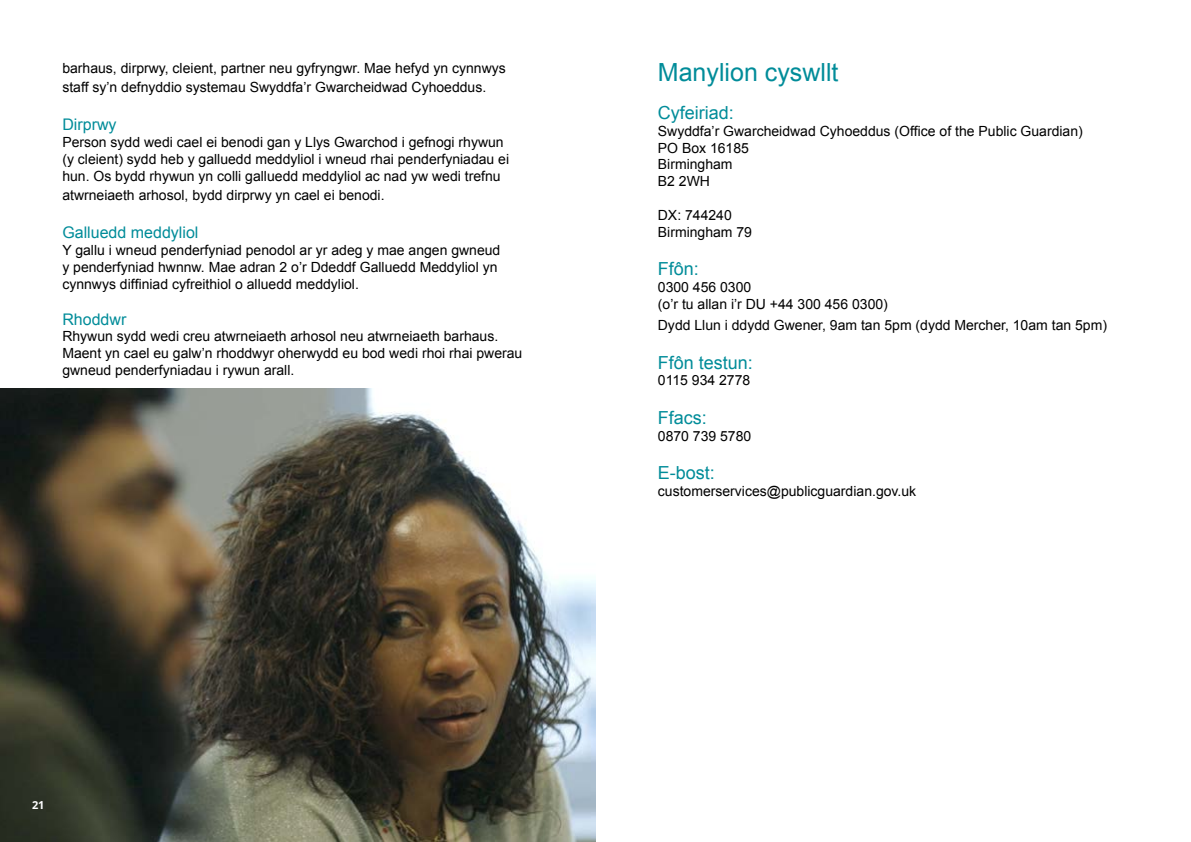
<style>
.page{position:relative;width:1191px;height:842px;background:#fff}
.page>*{position:absolute;margin:0;border:0;box-sizing:border-box;transform-origin:0 0}
.t1{font:25px "Arial";color:#008c99}
.t2{font:18px "Arial";color:#008c99}
.t3{font:16px "Arial";color:#008c99}
.t4{font:14px/16.8px "Arial";color:#000}
.t5{font:700 11px "Open Sans";color:#fff}
</style>
<div class="page">
<img style="left:0;top:388px;width:595px;height:454px">
<p class="t4" style="left:62px;top:58px;width:445px;line-height:19.2px">barhaus, dirprwy, cleient, partner neu gyfryngwr. Mae hefyd yn cynnwys staff sy’n defnyddio systemau Swyddfa’r Gwarcheidwad Cyhoeddus.</p>
<p class="t3" style="left:62px;top:114px;width:56px">Dirprwy</p>
<p class="t4" style="left:62px;top:134px;width:448px">Person sydd wedi cael ei benodi gan y Llys Gwarchod i gefnogi rhywun (y cleient) sydd heb y galluedd meddyliol i wneud rhai penderfyniadau ei hun. Os bydd rhywun yn colli galluedd meddyliol ac nad yw wedi trefnu</p>
<p class="t4" style="left:62px;top:187px;width:324px">atwrneiaeth arhosol, bydd dirprwy yn cael ei benodi.</p>
<p class="t3" style="left:62px;top:222px;width:138px">Galluedd meddyliol</p>
<p class="t4" style="left:62px;top:242px;width:439px">Y gallu i wneud penderfyniad penodol ar yr adeg y mae angen gwneud y penderfyniad hwnnw. Mae adran 2 o’r Ddeddf Galluedd Meddyliol yn cynnwys diffiniad cyfreithiol o alluedd meddyliol.</p>
<p class="t3" style="left:62px;top:308px;width:66px">Rhoddwr</p>
<p class="t4" style="left:62px;top:328px;width:461px">Rhywun sydd wedi creu atwrneiaeth arhosol neu atwrneiaeth barhaus.<br>Maent yn cael eu galw’n rhoddwyr oherwydd eu bod wedi rhoi rhai pwerau gwneud penderfyniadau i rywun arall.</p>
<p class="t5" style="left:32px;top:797px;width:14px">21</p>
<h1 class="t1" style="left:658px;top:55px;width:182px">Manylion cyswllt</h1>
<p class="t2" style="left:658px;top:101px;width:78px">Cyfeiriad:</p>
<p class="t4" style="left:658px;top:123px;width:426px">Swyddfa’r Gwarcheidwad Cyhoeddus (Office of the Public Guardian)<br>PO Box 16185<br>Birmingham<br>B2 2WH</p>
<p class="t4" style="left:658px;top:207px;width:96px">DX: 744240<br>Birmingham 79</p>
<p class="t2" style="left:658px;top:257px;width:43px">Ffôn:</p>
<p class="t4" style="left:658px;top:279px;width:231px">0300 456 0300<br>(o’r tu allan i’r DU +44 300 456 0300)</p>
<p class="t4" style="left:658px;top:317px;width:451px">Dydd Llun i ddydd Gwener, 9am tan 5pm (dydd Mercher, 10am tan 5pm)</p>
<p class="t2" style="left:658px;top:350px;width:97px">Ffôn testun:</p>
<p class="t4" style="left:658px;top:372px;width:94px">0115 934 2778</p>
<p class="t2" style="left:658px;top:406px;width:51px">Ffacs:</p>
<p class="t4" style="left:658px;top:427px;width:95px">0870 739 5780</p>
<p class="t2" style="left:658px;top:461px;width:59px">E-bost:</p>
<p class="t4" style="left:658px;top:483px;width:260px">customerservices@publicguardian.gov.uk</p>
</div>
